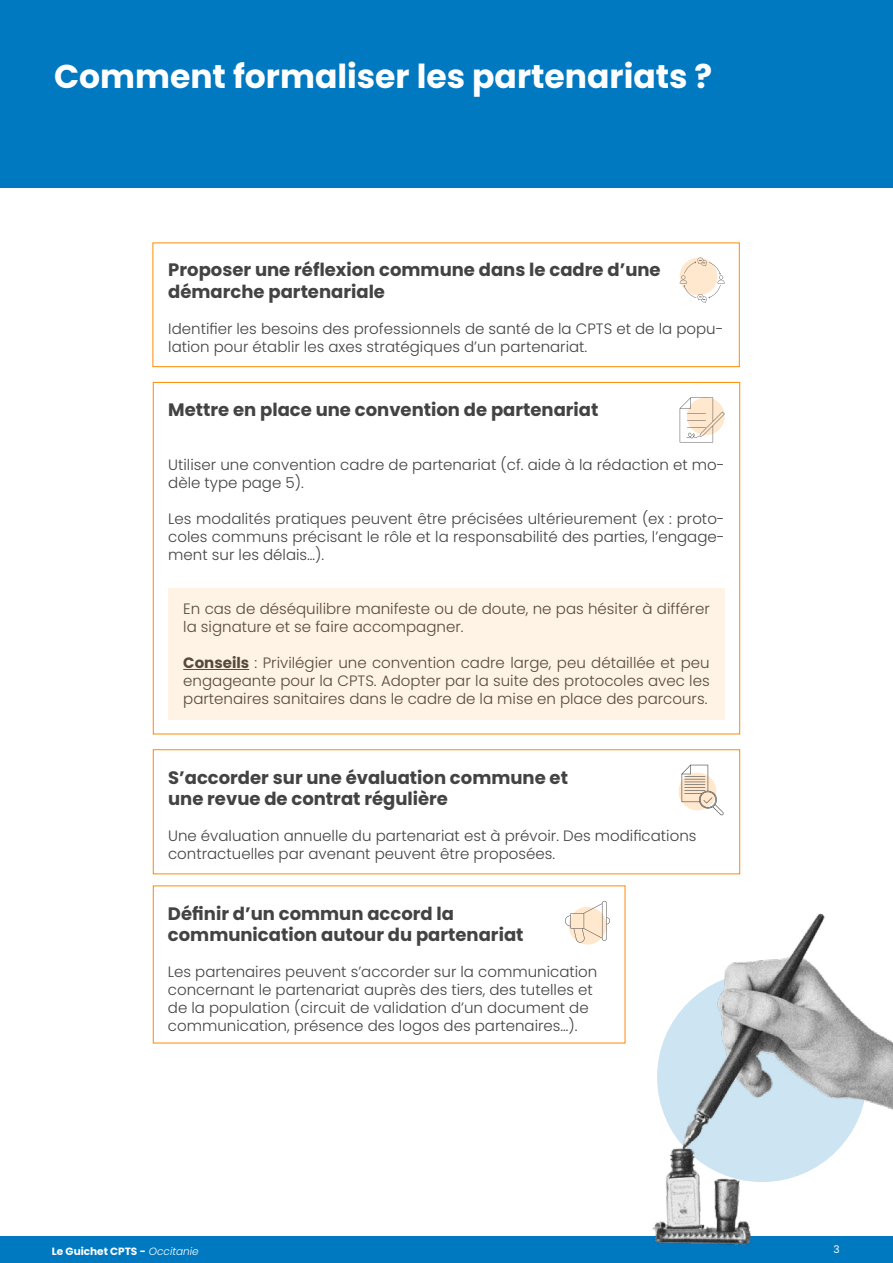
<style>
.page{position:relative;width:893px;height:1263px;background:#fff}
.page>*{position:absolute;margin:0;border:0;box-sizing:border-box;transform-origin:0 0}
.t1{font:700 33px "Poppins";color:#fff}
.t2{font:700 18px/21.6px "Poppins";color:#434343}
.t3{font:300 15px/18px "Poppins";color:#434343}
.t4{font:700 10.5px "Poppins";color:#fff}
.t5{font:10.5px "Poppins";color:#fff}
.s1{font-weight:700}
.s2{font-weight:300;font-style:italic}
</style>
<div class="page">
<div style="left:0;top:0;width:893px;height:188px;background:#0079c1"></div>
<div style="left:0;top:1236px;width:893px;height:27px;background:#0079c1"></div>
<div style="left:153px;top:242px;width:587px;height:125px;border:1px solid #ff8b00"></div>
<svg style="left:680px;top:257px;width:45px;height:46px"></svg>
<div style="left:168px;top:588px;width:557px;height:131px;background:#fff3e6"></div>
<svg style="left:680px;top:397px;width:45px;height:45px"></svg>
<svg style="left:679px;top:772px;width:37px;height:38px"></svg>
<svg style="left:682px;top:765px;width:42px;height:50px"></svg>
<svg style="left:569px;top:907px;width:37px;height:37px"></svg>
<svg style="left:565px;top:901px;width:45px;height:41px"></svg>
<img style="left:625px;top:885px;width:268px;height:360px">
<h1 class="t1" style="left:54px;top:57px;width:660px">Comment formaliser les partenariats ?</h1>
<p class="t2" style="left:168px;top:259px;width:494px">Proposer une réflexion commune dans le cadre d’une démarche partenariale</p>
<p class="t3" style="left:168px;top:320px;width:557px">Identifier les besoins des professionnels de santé de la CPTS et de la popu&shy;lation pour établir les axes stratégiques d’un partenariat.</p>
<p class="t2" style="left:168px;top:399px;width:432px">Mettre en place une convention de partenariat</p>
<p class="t3" style="left:168px;top:456px;width:558px">Utiliser une convention cadre de partenariat (cf. aide à la rédaction et mo&shy;dèle type page 5).</p>
<p class="t3" style="left:168px;top:510px;width:558px;text-align:justify">Les modalités pratiques peuvent être précisées ultérieurement (ex : proto&shy;coles communs précisant le rôle et la responsabilité des parties, l’engage&shy;ment sur les délais…).</p>
<p class="t3" style="left:183px;top:600px;width:528px">En cas de déséquilibre manifeste ou de doute, ne pas hésiter à différer la signature et se faire accompagner.</p>
<p class="t3" style="left:183px;top:654px;width:528px;text-align:justify"><span class="s1">Conseils</span> : Privilégier une convention cadre large, peu détaillée et peu engageante pour la CPTS. Adopter par la suite des protocoles avec les partenaires sanitaires dans le cadre de la mise en place des parcours.</p>
<p class="t2" style="left:168px;top:767px;width:401px">S’accorder sur une évaluation commune et une revue de contrat régulière</p>
<p class="t3" style="left:168px;top:827px;width:530px">Une évaluation annuelle du partenariat est à prévoir. Des modifications contractuelles par avenant peuvent être proposées.</p>
<p class="t2" style="left:168px;top:903px;width:357px">Définir d’un commun accord la communication autour du partenariat</p>
<p class="t3" style="left:168px;top:963px;width:431px">Les partenaires peuvent s’accorder sur la communication concernant le partenariat auprès des tiers, des tutelles et de la population (circuit de validation d’un document de communication, présence des logos des partenaires…).</p>
<p class="t4" style="left:52px;top:1245px;width:148px">Le Guichet CPTS - <span class="s2">Occitanie</span></p>
<p class="t5" style="left:833px;top:1243px;width:8px">3</p>
</div>
